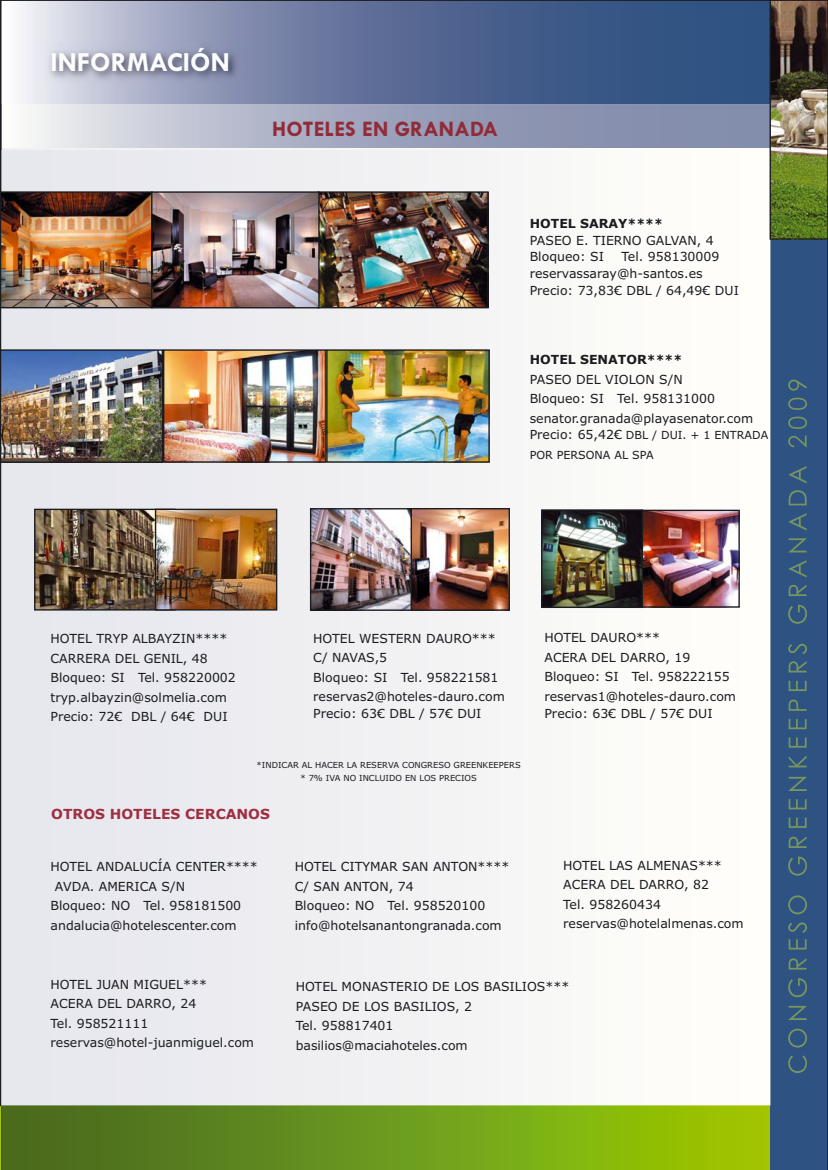
<style>
.page{position:relative;width:828px;height:1170px;background:#fff}
.page>*{position:absolute;margin:0;border:0;box-sizing:border-box;transform-origin:0 0}
.t1{font:700 27.75px "Tw Cen";color:#fbfcfc}
.t2{font:700 22.2px "Tw Cen";letter-spacing:.01em;color:#922b38}
.t3{font:700 13.95px "Verdana";color:#9e2f41}
.t4{font:12.45px/19.5px "Verdana";color:#1b1c20}
.t5{font:700 12.45px "Verdana";color:#1b1c20}
.t6{font:11.1px/19.5px "Verdana";color:#1b1c20}
.t7{font:8.4px/12.5px "Verdana";color:#1b1c20;text-align:center}
.s1{font-size:12.45px}
</style>
<div class="page">
<div style="left:770px;top:240px;width:58px;height:929px;background:#2e5382"></div>
<svg style="left:788px;top:379px;width:19px;height:482px;background:#3b5f7a"></svg>
<svg style="left:788px;top:861px;width:19px;height:211px;background:#3b5f7b"></svg>
<img style="left:771px;top:2px;width:55px;height:236px">
<div style="left:769px;top:0;width:59px;height:240px;border:1px solid #1b1c20"></div>
<img style="left:0;top:0;width:770px;height:1170px">
<h1 class="t1" style="left:51px;top:45px;width:181px">INFORMACIÓN</h1>
<h2 class="t2" style="left:272px;top:115px;width:227px">HOTELES EN GRANADA</h2>
<p class="t5" style="left:530px;top:218px;width:135px">HOTEL SARAY****</p>
<p class="t4" style="left:530px;top:233px;width:186px;line-height:16.6px">PASEO E. TIERNO GALVAN, 4<br>Bloqueo: SI</p>
<p class="t4" style="left:530px;top:249px;width:211px;line-height:16.6px;text-indent:92px">Tel. 958130009 reservassaray@h-santos.es<br>Precio: 73,83€ DBL / 64,49€ DUI</p>
<p class="t5" style="left:530px;top:355px;width:154px">HOTEL SENATOR****</p>
<p class="t4" style="left:530px;top:370px;width:225px">PASEO DEL VIOLON S/N<br>Bloqueo: SI Tel. 958131000 senator.granada@playasenator.com</p>
<p class="t6" style="left:530px;top:426px;width:240px"><span class="s1">Precio: 65,42€</span> DBL / DUI. + 1 ENTRADA<br>POR PERSONA AL SPA</p>
<p class="t4" style="left:51px;top:630px;width:187px">HOTEL TRYP ALBAYZIN****<br>CARRERA DEL GENIL, 48<br>Bloqueo: SI Tel. 958220002 tryp.albayzin@solmelia.com<br>Precio: 72€ DBL / 64€ DUI</p>
<p class="t4" style="left:313px;top:629px;width:193px">HOTEL WESTERN DAURO***<br>C/ NAVAS,5<br>Bloqueo: SI Tel. 958221581 reservas2@hoteles-dauro.com</p>
<p class="t4" style="left:313px;top:704px;width:170px">Precio: 63€ DBL / 57€ DUI</p>
<p class="t7" style="left:257px;top:759px;width:266px">*INDICAR AL HACER LA RESERVA CONGRESO GREENKEEPERS * 7% IVA NO INCLUIDO EN LOS PRECIOS</p>
<p class="t3" style="left:51px;top:807px;width:220px">OTROS HOTELES CERCANOS</p>
<p class="t4" style="left:51px;top:857px;width:209px">HOTEL ANDALUCÍA CENTER****</p>
<p class="t4" style="left:55px;top:877px;width:132px">AVDA. AMERICA S/N</p>
<p class="t4" style="left:51px;top:896px;width:192px">Bloqueo: NO Tel. 958181500</p>
<p class="t4" style="left:51px;top:916px;width:188px">andalucia@hotelescenter.com</p>
<p class="t4" style="left:295px;top:857px;width:216px">HOTEL CITYMAR SAN ANTON****<br>C/ SAN ANTON, 74<br>Bloqueo: NO Tel. 958520100 info@hotelsanantongranada.com</p>
<p class="t4" style="left:544px;top:629px;width:193px">HOTEL DAURO***<br>ACERA DEL DARRO, 19<br>Bloqueo: SI Tel. 958222155 reservas1@hoteles-dauro.com</p>
<p class="t4" style="left:544px;top:704px;width:170px">Precio: 63€ DBL / 57€ DUI</p>
<p class="t4" style="left:563px;top:856px;width:182px">HOTEL LAS ALMENAS***<br>ACERA DEL DARRO, 82<br>Tel. 958260434 reservas@hotelalmenas.com</p>
<p class="t4" style="left:51px;top:975px;width:205px">HOTEL JUAN MIGUEL***<br>ACERA DEL DARRO, 24<br>Tel. 958521111 reservas@hotel-juanmiguel.com</p>
<p class="t4" style="left:296px;top:977px;width:275px">HOTEL MONASTERIO DE LOS BASILIOS***<br>PASEO DE LOS BASILIOS, 2<br>Tel. 958817401<br>basilios@maciahoteles.com</p>
</div>
